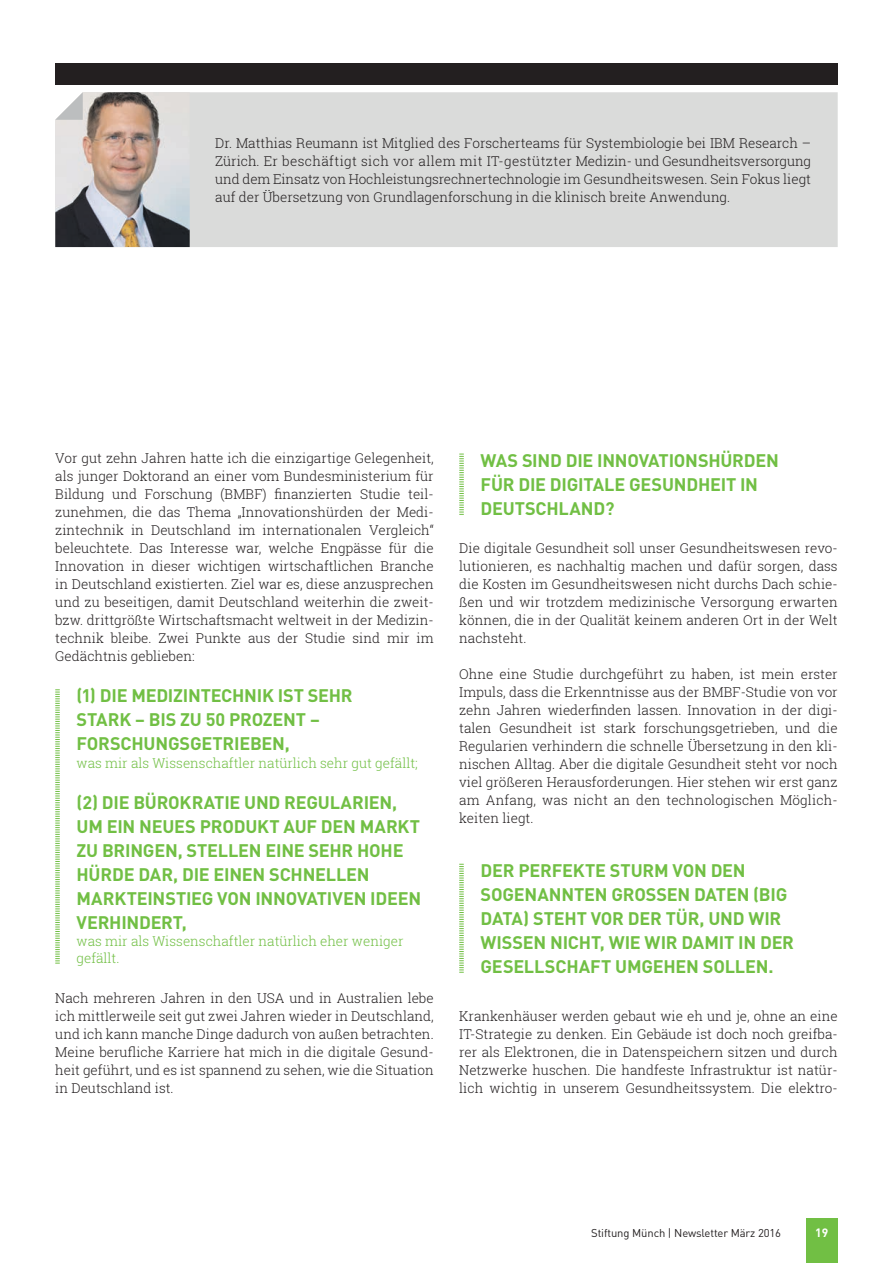
<style>
.page{position:relative;width:893px;height:1263px;background:#fff}
.page>*{position:absolute;margin:0;border:0;box-sizing:border-box;transform-origin:0 0}
.t1{font:700 18px/24px "DIN";letter-spacing:-.015em;color:#71bf44}
.t2{font:300 13.5px/18px "Roboto Slab";color:#231f20}
.t3{font:300 13.5px/17.2px "Roboto Slab";color:#71bf44}
.t4{font:700 12px "DIN";color:#fff}
.t5{font:11.25px "DIN";letter-spacing:-.01em;color:#231f20}
</style>
<div class="page">
<div style="left:806px;top:1218px;width:32px;height:45px;background:#71bf44"></div>
<div style="left:190px;top:92px;width:648px;height:155px;background:#dadbda"></div>
<img style="left:55px;top:92px;width:135px;height:155px">
<svg style="left:55px;top:689px;width:5px;height:275px"></svg>
<svg style="left:459px;top:454px;width:5px;height:61px"></svg>
<svg style="left:459px;top:864px;width:5px;height:109px"></svg>
<div style="left:55px;top:64px;width:783px;height:21px;background:#231f20"></div>
<svg style="left:55px;top:92px;width:28px;height:28px"></svg>
<p class="t2" style="left:215px;top:134px;width:597px;text-align:justify">Dr. Matthias Reumann ist Mitglied des Forscherteams für Systembiologie bei IBM Research – Zürich. Er beschäftigt sich vor allem mit IT-gestützter Medizin- und Gesundheitsversorgung und dem Einsatz von Hochleistungsrechnertechnologie im Gesundheitswesen. Sein Fokus liegt auf der Übersetzung von Grundlagenforschung in die klinisch breite Anwendung.</p>
<p class="t2" style="left:55px;top:449px;width:380px">Vor gut zehn Jahren hatte ich die einzigartige Gelegenheit, als junger Doktorand an einer vom Bundesministerium für Bildung und Forschung (BMBF) finanzierten Studie teil&shy;zunehmen, die das Thema „Innovationshürden der Medi&shy;zintechnik in Deutschland im internationalen Vergleich“ beleuchtete. Das Interesse war, welche Engpässe für die Innovation in dieser wichtigen wirtschaftlichen Branche in Deutschland existierten. Ziel war es, diese anzusprechen und zu beseitigen, damit Deutschland weiterhin die zweit&shy;bzw. drittgrößte Wirtschaftsmacht weltweit in der Medizin&shy;technik bleibe. Zwei Punkte aus der Studie sind mir im Gedächtnis geblieben:</p>
<h1 class="t1" style="left:77px;top:683px;width:278px">(1) DIE MEDIZINTECHNIK IST SEHR<br>STARK – BIS ZU 50 PROZENT –<br>FORSCHUNGSGETRIEBEN,</h1>
<p class="t3" style="left:77px;top:754px;width:343px">was mir als Wissenschaftler natürlich sehr gut gefällt;</p>
<h1 class="t1" style="left:77px;top:790px;width:346px">(2) DIE BÜROKRATIE UND REGULARIEN,<br>UM EIN NEUES PRODUKT AUF DEN MARKT<br>ZU BRINGEN, STELLEN EINE SEHR HOHE<br>HÜRDE DAR, DIE EINEN SCHNELLEN<br>MARKTEINSTIEG VON INNOVATIVEN IDEEN<br>VERHINDERT,</h1>
<p class="t3" style="left:77px;top:932px;width:328px">was mir als Wissenschaftler natürlich eher weniger gefällt.</p>
<p class="t2" style="left:55px;top:989px;width:380px;text-align:justify">Nach mehreren Jahren in den USA und in Australien lebe ich mittlerweile seit gut zwei Jahren wieder in Deutschland, und ich kann manche Dinge dadurch von außen betrachten.<br>Meine berufliche Karriere hat mich in die digitale Gesund&shy;heit geführt, und es ist spannend zu sehen, wie die Situation in Deutschland ist.</p>
<h1 class="t1" style="left:481px;top:447px;width:300px">WAS SIND DIE INNOVATIONSHÜRDEN<br>FÜR DIE DIGITALE GESUNDHEIT IN<br>DEUTSCHLAND?</h1>
<p class="t2" style="left:459px;top:539px;width:380px">Die digitale Gesundheit soll unser Gesundheitswesen revo&shy;lutionieren, es nachhaltig machen und dafür sorgen, dass die Kosten im Gesundheitswesen nicht durchs Dach schie&shy;ßen und wir trotzdem medizinische Versorgung erwarten können, die in der Qualität keinem anderen Ort in der Welt nachsteht.</p>
<p class="t2" style="left:459px;top:665px;width:380px">Ohne eine Studie durchgeführt zu haben, ist mein erster Impuls, dass die Erkenntnisse aus der BMBF-Studie von vor zehn Jahren wiederfinden lassen. Innovation in der digi&shy;talen Gesundheit ist stark forschungsgetrieben, und die Regularien verhindern die schnelle Übersetzung in den kli&shy;nischen Alltag. Aber die digitale Gesundheit steht vor noch viel größeren Herausforderungen. Hier stehen wir erst ganz am Anfang, was nicht an den technologischen Möglich&shy;keiten liegt.</p>
<h1 class="t1" style="left:480px;top:857px;width:315px">DER PERFEKTE STURM VON DEN<br>SOGENANNTEN GROSSEN DATEN (BIG<br>DATA) STEHT VOR DER TÜR, UND WIR<br>WISSEN NICHT, WIE WIR DAMIT IN DER<br>GESELLSCHAFT UMGEHEN SOLLEN.</h1>
<p class="t2" style="left:459px;top:1007px;width:380px;text-align:justify">Krankenhäuser werden gebaut wie eh und je, ohne an eine IT-Strategie zu denken. Ein Gebäude ist doch noch greifba&shy;rer als Elektronen, die in Datenspeichern sitzen und durch Netzwerke huschen. Die handfeste Infrastruktur ist natür&shy;lich wichtig in unserem Gesundheitssystem. Die elektro-</p>
<p class="t5" style="left:591px;top:1226px;width:191px">Stiftung Münch | Newsletter März 2016</p>
<p class="t4" style="left:815px;top:1224px;width:15px">19</p>
</div>
